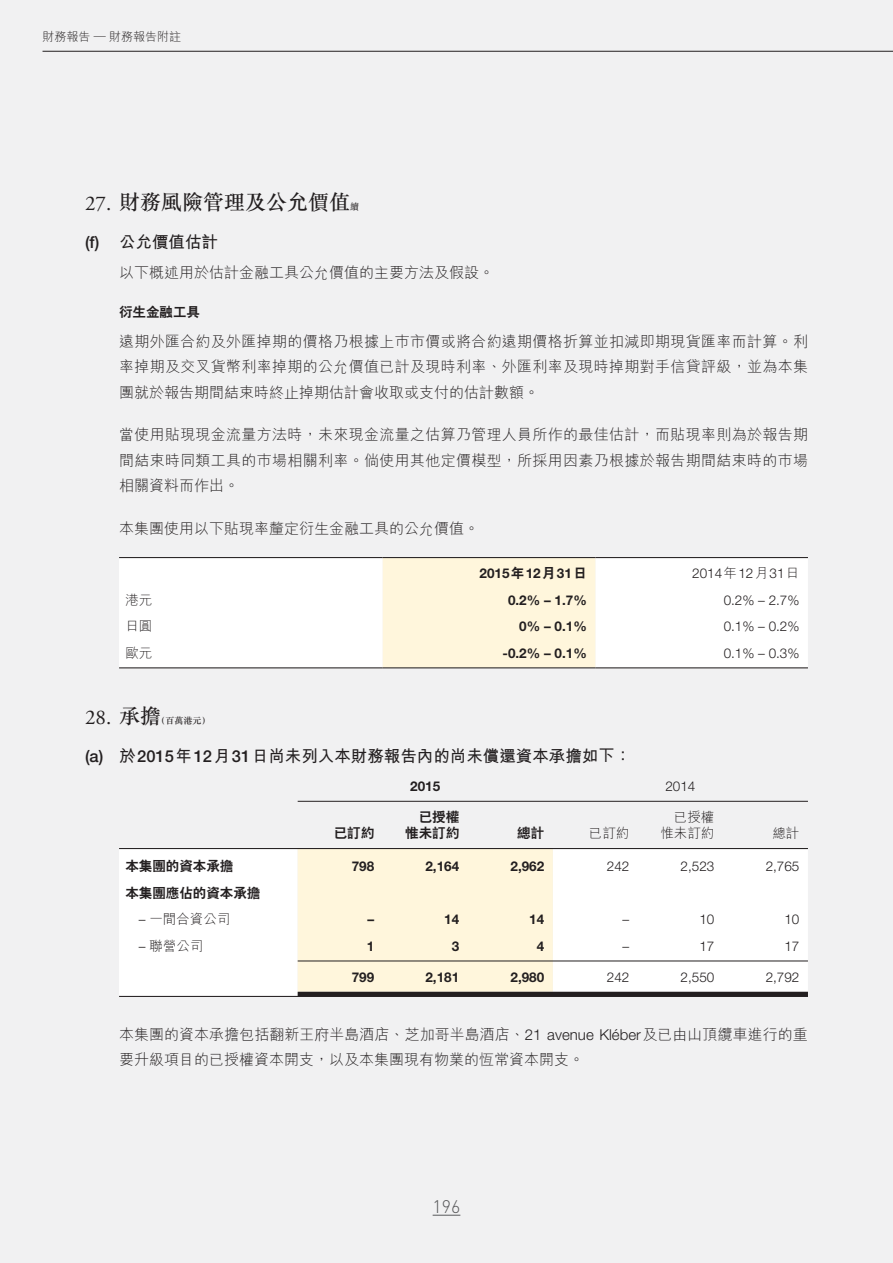
<style>
.page{position:relative;width:893px;height:1263px;background:#fff}
.page>*{position:absolute;margin:0;border:0;box-sizing:border-box;transform-origin:0 0}
.t1{font:21px "M Sung HK Medium E Ten B5 H";color:#231f20}
.t2{font:21px "Adobe Garamond Pro";color:#231f20}
.t3{font:300 18px "DIN";color:#58595b}
.t4{font:16.5px "M Hei HK Bold E Ten B5 H";color:#231f20}
.t5{font:15px/25.5px "M Hei HK Light E Ten B5 H";color:#231f20;text-align:justify}
.t6{font:300 13.5px "Helvetica Neue";color:#231f20}
.t7{font:700 13.5px "Helvetica Neue";color:#231f20}
.t8{font:13.5px/16.5px "C Hei 2 HK Xbold E Ten B5 H";color:#231f20;text-align:right}
.t9{font:13.5px/16.5px "M Hei HK Light E Ten B5 H";color:#231f20;text-align:right}
.t10{font:12px "M Hei HK Light E Ten B5 H";color:#231f20}
.t11{font:9px "M Sung HK Medium E Ten B5 H";color:#231f20}
.s1{font-family:"Adobe Garamond Pro"}
.s2{font-family:"Helvetica Neue";font-weight:500}
.s3{font-family:"C Hei 2 HK Xbold E Ten B5 H";font-weight:400}
.s4{font-family:"M Hei HK Light E Ten B5 H";font-weight:400}
.s5{font-family:"M Sung HK Medium E Ten B5 H"}
.s6{font-family:"Helvetica Neue";font-weight:300}
</style>
<div class="page">
<div style="left:0;top:0;width:892px;height:1263px;background:#f1f1f2"></div>
<div style="left:119px;top:558px;width:689px;height:109px;background:#fff"></div>
<div style="left:383px;top:558px;width:212px;height:109px;background:#fff6dc"></div>
<hr style="left:119px;top:557px;width:264px;height:1px;background:#231f20">
<hr style="left:595px;top:557px;width:213px;height:1px;background:#231f20">
<hr style="left:119px;top:667px;width:264px;height:1px;background:#231f20">
<hr style="left:595px;top:667px;width:213px;height:1px;background:#231f20">
<hr style="left:383px;top:557px;width:212px;height:1px;background:#231f20">
<hr style="left:383px;top:667px;width:212px;height:1px;background:#231f20">
<div style="left:119px;top:849px;width:179px;height:147px;background:#fff"></div>
<svg style="left:298px;top:849px;width:510px;height:147px"></svg>
<hr style="left:298px;top:801px;width:510px;height:1px;background:#231f20">
<hr style="left:119px;top:848px;width:689px;height:1px;background:#231f20">
<hr style="left:119px;top:996px;width:689px;height:1px;background:#231f20">
<hr style="left:298px;top:961px;width:510px;height:1px;background:#231f20">
<hr style="left:43px;top:51px;width:849px;height:1px;background:#231f20">
<svg style="left:432px;top:1215px;width:28px;height:1px"></svg>
<p class="t10" style="left:43px;top:32px;width:140px">財務報告 — 財務報告附註</p>
<h1 class="t1" style="left:85px;top:194px;width:266px"><span class="s1">27.</span> 財務風險管理及公允價值</h1>
<p class="t11" style="left:350px;top:203px;width:10px">續</p>
<p class="t4" style="left:85px;top:236px;width:134px"><span class="s2">(f)</span> 公允價值估計</p>
<p class="t5" style="left:119px;top:262px;width:376px">以下概述用於估計金融工具公允價值的主要方法及假設。</p>
<p class="t8" style="left:119px;top:306px;width:82px">衍生金融工具</p>
<p class="t5" style="left:119px;top:331px;width:690px">遠期外匯合約及外匯掉期的價格乃根據上巿市價或將合約遠期價格折算並扣減即期現貨匯率而計算。利率掉期及交叉貨幣利率掉期的公允價值已計及現時利率、外匯利率及現時掉期對手信貸評級，並為本集團就於報告期間結束時終止掉期估計會收取或支付的估計數額。</p>
<p class="t5" style="left:119px;top:424px;width:690px">當使用貼現現金流量方法時，未來現金流量之估算乃管理人員所作的最佳估計，而貼現率則為於報告期間結束時同類工具的巿場相關利率。倘使用其他定價模型，所採用因素乃根據於報告期間結束時的巿場相關資料而作出。</p>
<p class="t5" style="left:119px;top:518px;width:361px">本集團使用以下貼現率釐定衍生金融工具的公允價值。</p>
<p class="t7" style="left:479px;top:568px;width:109px">2015<span class="s3">年</span>12<span class="s3">月</span>31<span class="s3">日</span></p>
<p class="t6" style="left:692px;top:568px;width:109px">2014<span class="s4">年</span>12<span class="s4">月</span>31<span class="s4">日</span></p>
<p class="t9" style="left:125px;top:593px;width:28px">港元</p>
<p class="t7" style="left:508px;top:595px;width:80px">0.2% – 1.7%</p>
<p class="t6" style="left:723px;top:595px;width:77px">0.2% – 2.7%</p>
<p class="t9" style="left:125px;top:620px;width:28px">日圓</p>
<p class="t7" style="left:519px;top:622px;width:69px">0% – 0.1%</p>
<p class="t6" style="left:723px;top:622px;width:77px">0.1% – 0.2%</p>
<p class="t9" style="left:125px;top:646px;width:28px">歐元</p>
<p class="t7" style="left:502px;top:648px;width:86px">-0.2% – 0.1%</p>
<p class="t6" style="left:723px;top:648px;width:77px">0.1% – 0.3%</p>
<h1 class="t2" style="left:85px;top:709px;width:77px">28. <span class="s5">承擔</span></h1>
<p class="t11" style="left:156px;top:717px;width:55px">（百萬港元）</p>
<p class="t4" style="left:85px;top:750px;width:548px"><span class="s2">(a)</span> 於<span class="s2">2015</span>年<span class="s2">12</span>月<span class="s2">31</span>日尚未列入本財務報告內的尚未償還資本承擔如下：</p>
<p class="t7" style="left:410px;top:781px;width:32px">2015</p>
<p class="t6" style="left:665px;top:781px;width:32px">2014</p>
<p class="t8" style="left:334px;top:827px;width:42px">已訂約</p>
<p class="t8" style="left:405px;top:810px;width:55px">已授權惟未訂約</p>
<p class="t9" style="left:660px;top:810px;width:55px">已授權惟未訂約</p>
<p class="t8" style="left:517px;top:827px;width:28px">總計</p>
<p class="t9" style="left:589px;top:827px;width:42px">已訂約</p>
<p class="t9" style="left:772px;top:827px;width:28px">總計</p>
<p class="t8" style="left:125px;top:860px;width:109px">本集團的資本承擔</p>
<p class="t7" style="left:352px;top:862px;width:24px">798</p>
<p class="t7" style="left:425px;top:862px;width:35px">2,164</p>
<p class="t7" style="left:510px;top:862px;width:35px">2,962</p>
<p class="t6" style="left:607px;top:862px;width:24px">242</p>
<p class="t6" style="left:680px;top:862px;width:35px">2,523</p>
<p class="t6" style="left:765px;top:862px;width:35px">2,765</p>
<p class="t8" style="left:125px;top:886px;width:136px">本集團應佔的資本承擔</p>
<p class="t9" style="left:139px;top:913px;width:93px"><span class="s6">–</span> 一間合資公司</p>
<p class="t7" style="left:367px;top:915px;width:8px">–</p>
<p class="t7" style="left:444px;top:915px;width:17px">14</p>
<p class="t7" style="left:529px;top:915px;width:17px">14</p>
<p class="t6" style="left:622px;top:915px;width:8px">–</p>
<p class="t6" style="left:699px;top:915px;width:17px">10</p>
<p class="t6" style="left:784px;top:915px;width:17px">10</p>
<p class="t9" style="left:139px;top:939px;width:66px"><span class="s6">–</span> 聯營公司</p>
<p class="t7" style="left:367px;top:941px;width:9px">1</p>
<p class="t7" style="left:452px;top:941px;width:9px">3</p>
<p class="t7" style="left:537px;top:941px;width:9px">4</p>
<p class="t6" style="left:622px;top:941px;width:8px">–</p>
<p class="t6" style="left:699px;top:941px;width:17px">17</p>
<p class="t6" style="left:784px;top:941px;width:17px">17</p>
<p class="t7" style="left:352px;top:972px;width:24px">799</p>
<p class="t7" style="left:425px;top:972px;width:35px">2,181</p>
<p class="t7" style="left:510px;top:972px;width:35px">2,980</p>
<p class="t6" style="left:607px;top:972px;width:24px">242</p>
<p class="t6" style="left:680px;top:972px;width:35px">2,550</p>
<p class="t6" style="left:765px;top:972px;width:35px">2,792</p>
<p class="t5" style="left:119px;top:1024px;width:690px">本集團的資本承擔包括翻新王府半島酒店、芝加哥半島酒店、<span class="s6">21 avenue Kléber</span>及已由山頂纜車進行的重要升級項目的已授權資本開支，以及本集團現有物業的恆常資本開支。</p>
<p class="t3" style="left:432px;top:1195px;width:29px">196</p>
</div>
